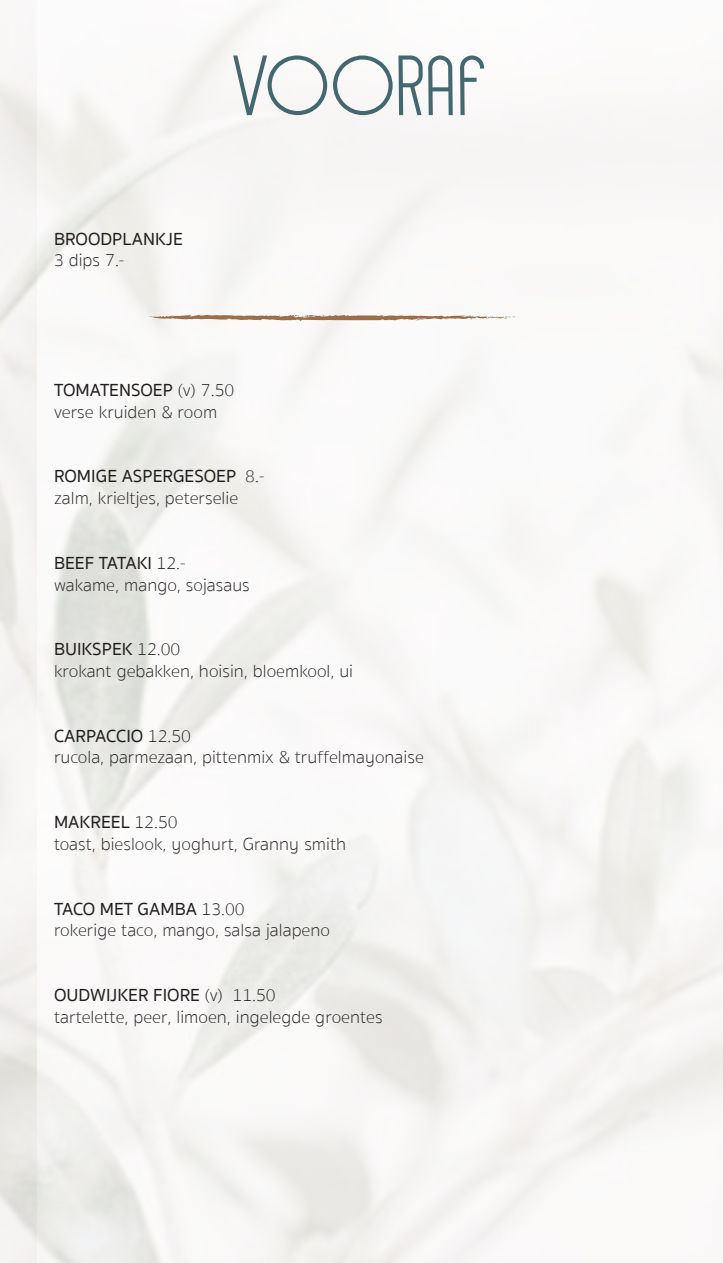
<style>
.page{position:relative;width:723px;height:1263px;background:#fff}
.page>*{position:absolute;margin:0;border:0;box-sizing:border-box;transform-origin:0 0}
.t1{font:87px "Hollenamaresans";color:#43686f}
.t2{font:100 18px "Sukhumvit Set";color:#231f20}
.t3{font:500 18px "Sukhumvit Set";color:#231f20}
.s1{font-weight:100}
</style>
<div class="page">
<svg style="left:149px;top:315px;width:370px;height:8px"></svg>
<p class="t3" style="left:54px;top:226px;width:130px">BROODPLANKJE</p>
<p class="t2" style="left:54px;top:248px;width:72px">3 dips 7.-</p>
<p class="t1" style="left:233px;top:46px;width:258px">VOORAF</p>
<p class="t3" style="left:54px;top:378px;width:182px">TOMATENSOEP <span class="s1">(v) 7.50</span></p>
<p class="t2" style="left:54px;top:399px;width:165px">verse kruiden &amp; room</p>
<p class="t3" style="left:54px;top:464px;width:212px">ROMIGE ASPERGESOEP <span class="s1">8.-</span></p>
<p class="t2" style="left:54px;top:486px;width:186px">zalm, krieltjes, peterselie</p>
<p class="t3" style="left:54px;top:550px;width:133px">BEEF TATAKI <span class="s1">12.-</span></p>
<p class="t2" style="left:54px;top:572px;width:197px">wakame, mango, sojasaus</p>
<p class="t3" style="left:54px;top:637px;width:128px">BUIKSPEK <span class="s1">12.00</span></p>
<p class="t2" style="left:54px;top:659px;width:301px">krokant gebakken, hoisin, bloemkool, ui</p>
<p class="t3" style="left:54px;top:723px;width:139px">CARPACCIO <span class="s1">12.50</span></p>
<p class="t2" style="left:54px;top:745px;width:371px">rucola, parmezaan, pittenmix &amp; truffelmayonaise</p>
<p class="t3" style="left:54px;top:810px;width:125px">MAKREEL <span class="s1">12.50</span></p>
<p class="t2" style="left:54px;top:831px;width:294px">toast, bieslook, yoghurt, Granny smith</p>
<p class="t3" style="left:54px;top:896px;width:192px">TACO MET GAMBA <span class="s1">13.00</span></p>
<p class="t2" style="left:54px;top:918px;width:277px">rokerige taco, mango, salsa jalapeno</p>
<p class="t3" style="left:54px;top:982px;width:223px">OUDWIJKER FIORE <span class="s1">(v) 11.50</span></p>
<p class="t2" style="left:54px;top:1004px;width:330px">tartelette, peer, limoen, ingelegde groentes</p>
</div>
